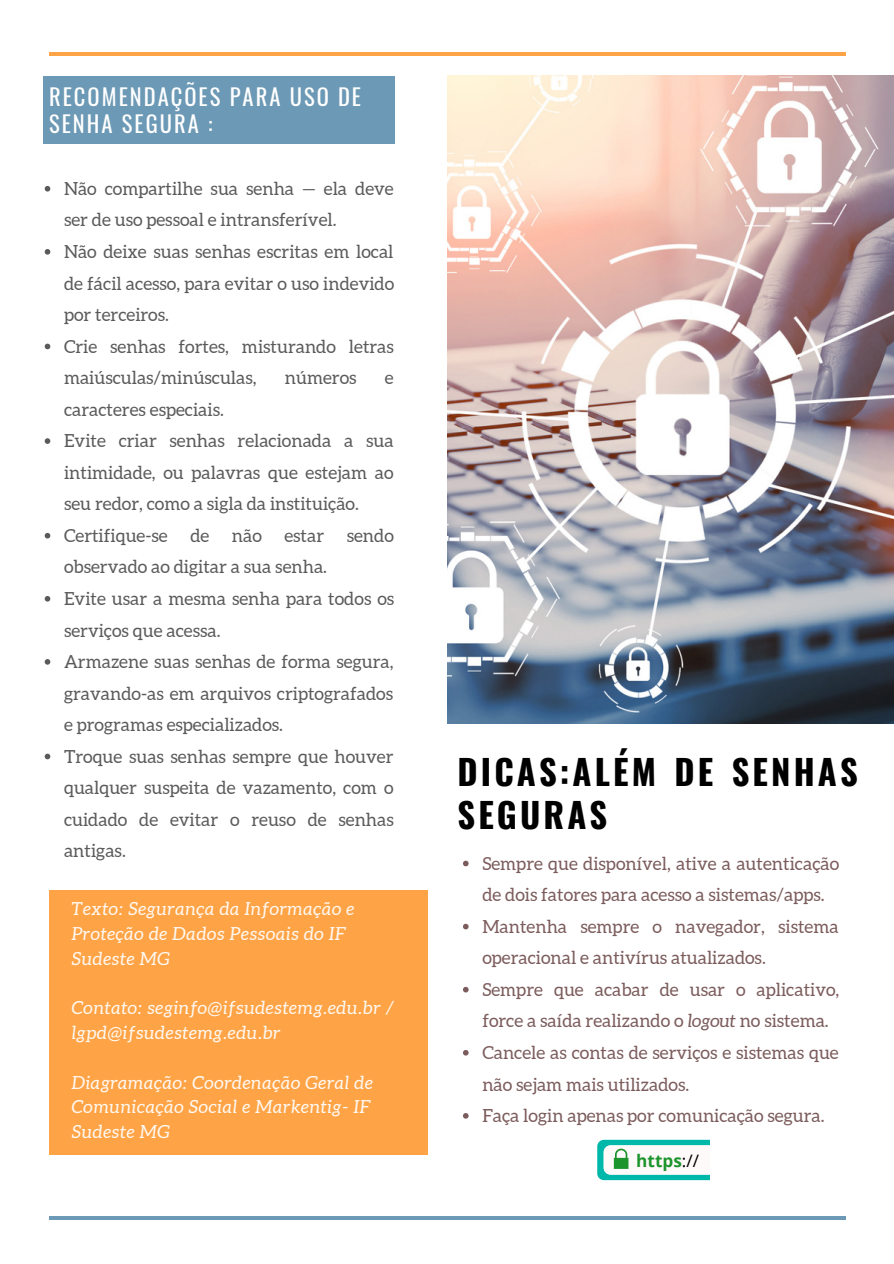
<style>
.page{position:relative;width:894px;height:1264px;background:#fff}
.page>*{position:absolute;margin:0;border:0;box-sizing:border-box;transform-origin:0 0}
.t1{font:700 34.5px/42.8px "Oswald";letter-spacing:.09em;color:#000}
.t2{font:22.5px/27.8px "Oswald";letter-spacing:.09em;color:#fff}
.t3{font:18px/31.5px "Aleo";color:#000}
.t4{font:18px/31.5px "Aleo";color:#340202}
.t5{font:italic 18px/24.8px "Aleo";letter-spacing:.04em;color:#fff}
.t6{font:700 17.25px "Open Sans";color:#1e942d}
.s1{font-style:italic}
.s2{font-weight:400;color:#000}
</style>
<div class="page">
<div style="left:49px;top:889px;width:378px;height:265px;background:#ffa446"></div>
<div style="left:43px;top:76px;width:351px;height:67px;background:#6c99b5"></div>
<hr style="left:49px;top:52px;width:796px;height:3px;background:#ffa446">
<hr style="left:49px;top:1216px;width:796px;height:3px;background:#6c99b5">
<img style="left:447px;top:76px;width:446px;height:647px">
<svg style="left:463px;top:860px;width:5px;height:6px"></svg>
<svg style="left:463px;top:923px;width:5px;height:6px"></svg>
<svg style="left:463px;top:986px;width:5px;height:6px"></svg>
<svg style="left:463px;top:1050px;width:5px;height:5px"></svg>
<svg style="left:463px;top:1113px;width:5px;height:5px"></svg>
<svg style="left:45px;top:186px;width:5px;height:5px"></svg>
<svg style="left:45px;top:249px;width:5px;height:6px"></svg>
<svg style="left:45px;top:343px;width:5px;height:6px"></svg>
<svg style="left:45px;top:438px;width:5px;height:6px"></svg>
<svg style="left:45px;top:533px;width:5px;height:5px"></svg>
<svg style="left:45px;top:596px;width:5px;height:5px"></svg>
<svg style="left:45px;top:659px;width:5px;height:5px"></svg>
<svg style="left:45px;top:753px;width:5px;height:6px"></svg>
<svg style="left:597px;top:1139px;width:112px;height:41px"></svg>
<div style="left:613px;top:1157px;width:15px;height:11px;background:#1e942d"></div>
<p class="t2" style="left:49px;top:81px;width:313px">RECOMENDAÇÕES PARA USO DE<br>SENHA SEGURA :</p>
<p class="t3" style="left:64px;top:173px;width:331px">Não compartilhe sua senha — ela deve ser de uso pessoal e intransferível.<br>Não deixe suas senhas escritas em local de fácil acesso, para evitar o uso indevido por terceiros.<br>Crie senhas fortes, misturando letras maiúsculas/minúsculas,</p>
<p class="t3" style="left:285px;top:362px;width:73px">números</p>
<p class="t3" style="left:384px;top:362px;width:10px">e</p>
<p class="t3" style="left:64px;top:393px;width:331px">caracteres especiais.<br>Evite criar senhas relacionada a sua intimidade, ou palavras que estejam ao seu redor, como a sigla da instituição.<br>Certifique-se</p>
<p class="t3" style="left:64px;top:519px;width:331px;text-indent:126px">de não estar sendo observado ao digitar a sua senha.<br>Evite usar a mesma senha para todos os serviços que acessa.<br>Armazene suas senhas de forma segura, gravando-as em arquivos criptografados e programas especializados.<br>Troque suas senhas sempre que houver qualquer suspeita de vazamento, com o cuidado de evitar o reuso de senhas antigas.</p>
<p class="t5" style="left:72px;top:896px;width:284px">Texto: Segurança da Informação e<br>Proteção de Dados Pessoais do IF<br>Sudeste MG</p>
<p class="t5" style="left:72px;top:995px;width:324px">Contato: seginfo@ifsudestemg.edu.br / lgpd@ifsudestemg.edu.br</p>
<p class="t5" style="left:72px;top:1069px;width:302px">Diagramação: Coordenação Geral de<br>Comunicação Social e Markentig- IF<br>Sudeste MG</p>
<p class="t1" style="left:457px;top:749px;width:401px">DICAS:ALÉM DE SENHAS<br>SEGURAS</p>
<p class="t4" style="left:482px;top:847px;width:358px">Sempre que disponível, ative a autenticação de dois fatores para acesso a sistemas/apps.<br>Mantenha sempre o navegador, sistema operacional e antivírus atualizados.<br>Sempre que acabar de usar o aplicativo, force a saída realizando o <span class="s1">logout</span> no sistema.<br>Cancele as contas de serviços e sistemas que não sejam mais utilizados.<br>Faça login apenas por comunicação segura.</p>
<p class="t6" style="left:636px;top:1148px;width:64px">https<span class="s2">://</span></p>
</div>
